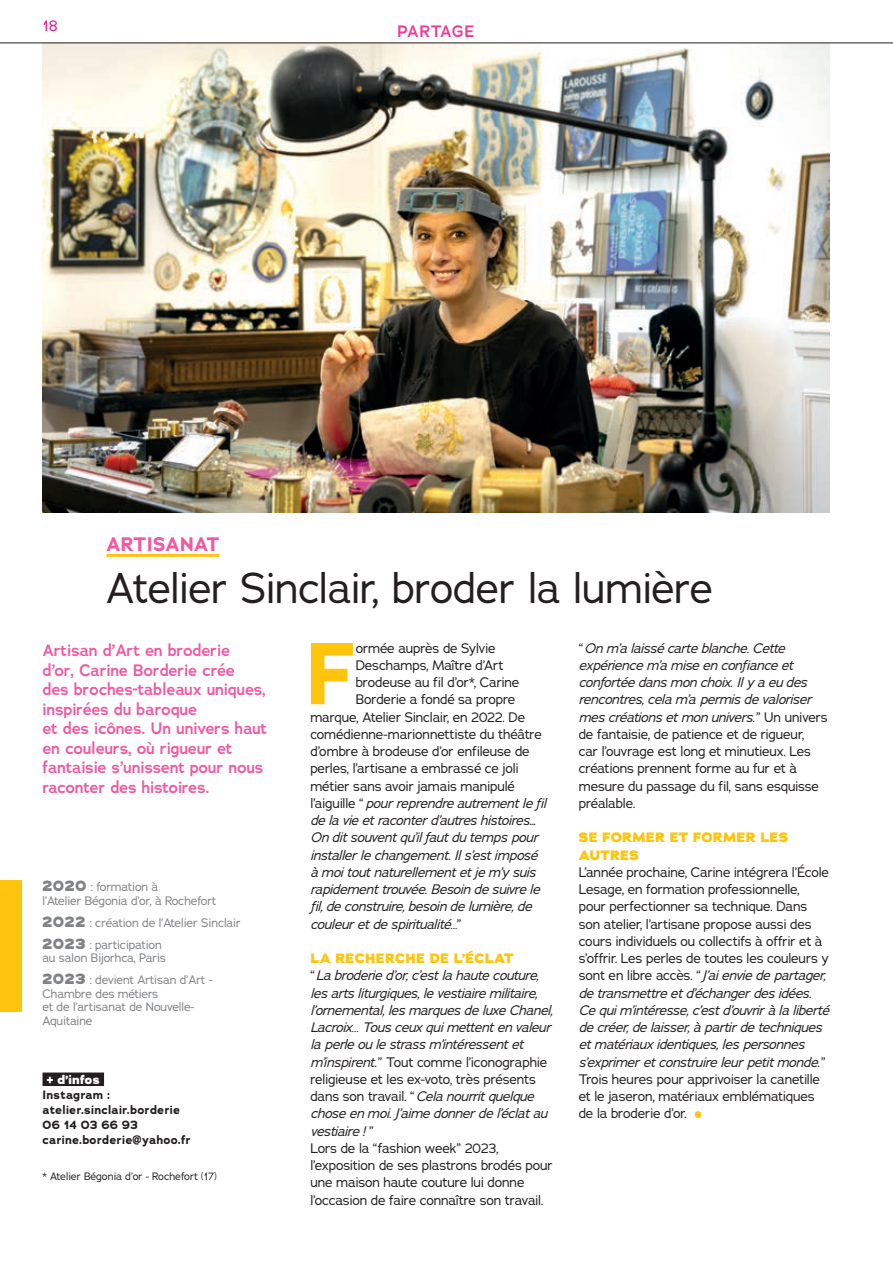
<style>
.page{position:relative;width:893px;height:1263px;background:#fff}
.page>*{position:absolute;margin:0;border:0;box-sizing:border-box;transform-origin:0 0}
.t1{font:700 87.3px "Adrianna";color:#fec40e}
.t2{font:42px "Adrianna";letter-spacing:-.015em;color:#231f20}
.t3{font:700 19.5px "Adrianna";letter-spacing:.015em;color:#ef59a1}
.t4{font:600 16.5px/19.5px "Adrianna";letter-spacing:-.01em;color:#ef59a1}
.t5{font:600 16.5px "Adrianna";letter-spacing:-.015em;color:#ed3e97}
.t6{font:15px "Adrianna";color:#ed028c}
.t7{font:13.5px/17.2px "Adrianna";letter-spacing:-.015em;color:#231f20}
.t8{font:italic 13.5px/17.2px "Adrianna";letter-spacing:-.02em;color:#231f20}
.t9{font:800 13.5px/17.2px "Adrianna";letter-spacing:.015em;color:#fec40e}
.t10{font:12px/13.5px "Adrianna";letter-spacing:-.01em;color:#808285}
.t11{font:700 12px/15px "Adrianna";letter-spacing:.01em;color:#231f20}
.t12{font:800 12px "Adrianna";letter-spacing:.02em;color:#fff}
.t13{font:10.5px "Adrianna";color:#231f20}
.s1{font-style:italic}
.s2{font-size:28.5px;color:#fec40e}
.s3{font-style:normal}
.s4{font-weight:800;font-style:normal;color:#fec40e}
.s5{font-weight:800;font-size:15px}
</style>
<div class="page">
<img style="left:43px;top:42px;width:786px;height:470px">
<hr style="left:106px;top:554px;width:113px;height:3px;background:#fec40e">
<div style="left:0;top:880px;width:21px;height:132px;background:#fec40e"></div>
<hr style="left:0;top:43px;width:893px;height:1px;background:#231f20">
<div style="left:43px;top:1072px;width:61px;height:14px;background:#231f20"></div>
<p class="t6" style="left:43px;top:16px;width:16px">18</p>
<p class="t5" style="left:397px;top:20px;width:79px">PARTAGE</p>
<h3 class="t3" style="left:106px;top:531px;width:114px">ARTISANAT</h3>
<h2 class="t2" style="left:106px;top:561px;width:608px">Atelier Sinclair, broder la lumière</h2>
<h1 class="t1" style="left:306px;top:616px;width:52px">F</h1>
<p class="t7" style="left:356px;top:639px;width:142px">ormée auprès de Sylvie</p>
<p class="t7" style="left:579px;top:639px;width:251px">“<span class="s1">On m’a laissé carte blanche. Cette expérience m’a mise en confiance et confortée dans mon choix. Il y a eu des rencontres, cela m’a permis de valoriser mes créations et mon univers.</span>” Un univers de fantaisie, de patience et de rigueur,<br>car l’ouvrage est long et minutieux. Les créations prennent forme au fur et à mesure du passage du fil, sans esquisse préalable.</p>
<p class="t9" style="left:579px;top:829px;width:211px">SE FORMER ET FORMER LES<br>AUTRES</p>
<p class="t7" style="left:579px;top:863px;width:252px">L’année prochaine, Carine intégrera l’École Lesage, en formation professionnelle, pour perfectionner sa technique. Dans son atelier, l’artisane propose aussi des cours individuels ou collectifs à offrir et à s’offrir. Les perles de toutes les couleurs y sont en libre accès. “<span class="s1">J’ai envie de partager, de transmettre et d’échanger des idées.<br>Ce qui m’intéresse, c’est d’ouvrir à la liberté de créer, de laisser, à partir de techniques et matériaux identiques, les personnes s’exprimer et construire leur petit monde.</span>” Trois heures pour apprivoiser la canetille et le jaseron, matériaux emblématiques de la broderie d’or. <span class="s2">•</span></p>
<p class="t4" style="left:43px;top:641px;width:226px">Artisan d’Art en broderie<br>d’or, Carine Borderie crée<br>des broches-tableaux uniques, inspirées du baroque<br>et des icônes. Un univers haut en couleurs, où rigueur et fantaisie s’unissent pour nous raconter des histoires.</p>
<p class="t7" style="left:356px;top:656px;width:149px">Deschamps, Maître d’Art</p>
<p class="t7" style="left:356px;top:673px;width:165px">brodeuse au fil d’or*, Carine</p>
<p class="t7" style="left:356px;top:691px;width:161px">Borderie a fondé sa propre</p>
<p class="t7" style="left:310px;top:708px;width:216px">marque, Atelier Sinclair, en 2022. De</p>
<p class="t7" style="left:310px;top:725px;width:233px">comédienne-marionnettiste du théâtre</p>
<p class="t7" style="left:310px;top:742px;width:221px">d’ombre à brodeuse d’or enfileuse de</p>
<p class="t7" style="left:310px;top:760px;width:210px">perles, l’artisane a embrassé ce joli</p>
<p class="t7" style="left:310px;top:777px;width:206px">métier sans avoir jamais manipulé</p>
<p class="t8" style="left:310px;top:794px;width:237px"><span class="s3">l’aiguille “</span>pour reprendre autrement le fil</p>
<p class="t8" style="left:310px;top:811px;width:227px">de la vie et raconter d’autres histoires...</p>
<p class="t8" style="left:310px;top:829px;width:229px">On dit souvent qu’il faut du temps pour</p>
<p class="t8" style="left:310px;top:846px;width:229px">installer le changement. Il s’est imposé</p>
<p class="t8" style="left:310px;top:863px;width:227px">à moi tout naturellement et je m’y suis</p>
<p class="t8" style="left:310px;top:880px;width:231px">rapidement trouvée. Besoin de suivre le</p>
<p class="t8" style="left:310px;top:898px;width:223px">fil, de construire, besoin de lumière, de</p>
<p class="t8" style="left:310px;top:915px;width:153px">couleur et de spiritualité…<span class="s3">”</span></p>
<p class="t8" style="left:310px;top:949px;width:244px"><span class="s4">LA RECHERCHE DE L’ÉCLAT<br></span><span class="s3">“</span>La broderie d’or, c’est la haute couture, les arts liturgiques, le vestiaire militaire, l’ornemental, les marques de luxe Chanel, Lacroix… Tous ceux qui mettent en valeur la perle ou le strass m’intéressent et m’inspirent.<span class="s3">” Tout comme l’iconographie religieuse et les ex-voto, très présents dans son travail. “</span>Cela nourrit quelque chose en moi. J’aime donner de l’éclat au vestiaire ! <span class="s3">”<br>Lors de la “fashion week” 2023, l’exposition de ses plastrons brodés pour une maison haute couture lui donne l’occasion de faire connaître son travail.</span></p>
<p class="t10" style="left:43px;top:880px;width:175px"><span class="s5">2020</span> : formation à<br>l’Atelier Bégonia d’or, à Rochefort</p>
<p class="t10" style="left:43px;top:911px;width:200px;line-height:22px"><span class="s5">2022</span> : création de l’Atelier Sinclair<br><span class="s5">2023</span> : participation</p>
<p class="t10" style="left:43px;top:947px;width:172px;line-height:22px">au salon Bijorhca, Paris<br><span class="s5">2023</span> : devient Artisan d’Art -</p>
<p class="t10" style="left:43px;top:987px;width:153px">Chambre des métiers<br>et de l’artisanat de Nouvelle-<br>Aquitaine</p>
<p class="t12" style="left:47px;top:1072px;width:55px">+ d’infos</p>
<p class="t11" style="left:43px;top:1087px;width:150px">Instagram : atelier.sinclair.borderie<br>06 14 03 66 93 carine.borderie@yahoo.fr</p>
<p class="t13" style="left:43px;top:1169px;width:176px">* Atelier Bégonia d’or - Rochefort (17)</p>
</div>
